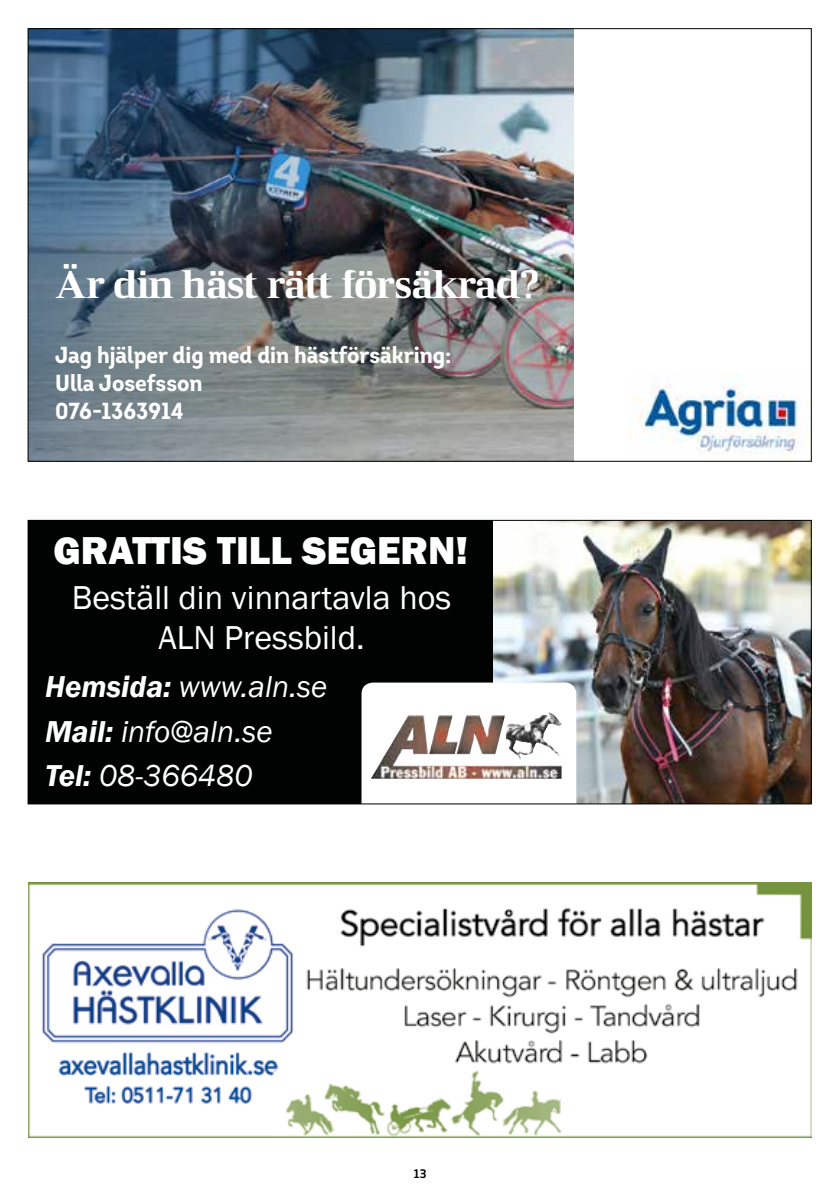
<style>
.page{position:relative;width:840px;height:1191px;background:#fff}
.page>*{position:absolute;margin:0;border:0;box-sizing:border-box;transform-origin:0 0}
.t1{font:800 40px "Franklin Gothic";color:#fff}
.t2{font:38.6px "LF Rubrik 2";letter-spacing:-.03em;color:#fff;scale:1.07 1}
.t3{font:34px/40.8px "Franklin Gothic";color:#fff;text-align:center}
.t4{font:italic 31px/44.4px "Franklin Gothic";color:#fff}
.t5{font:700 23.2px/27.8px "Intro Cond";color:#fff;scale:1.07 1}
.t6{font:700 12px "ATG Text";color:#000}
.s1{font-weight:600}
</style>
<div class="page">
<img style="left:28px;top:882px;width:783px;height:255px">
<img style="left:628px;top:373px;width:181px;height:81px">
<img style="left:30px;top:30px;width:543px;height:429px">
<div style="left:28px;top:520px;width:782px;height:284px;background:#010202"></div>
<img style="left:493px;top:522px;width:316px;height:280px">
<svg style="left:361px;top:682px;width:215px;height:120px;background:#e1dbd9"></svg>
<img style="left:505px;top:711px;width:56px;height:49px">
<h2 class="t2" style="left:55px;top:261px;width:453px">Är din häst rätt försäkrad?</h2>
<p class="t5" style="left:55px;top:341px;width:372px">Jag hjälper dig med din hästförsäkring:<br>Ulla Josefsson<br>076-1363914</p>
<h1 class="t1" style="left:53px;top:524px;width:416px">GRATTIS TILL SEGERN!</h1>
<h3 class="t3" style="left:72px;top:577px;width:381px">Beställ din vinnartavla hos<br>ALN Pressbild.</h3>
<h3 class="t4" style="left:45px;top:665px;width:284px"><span class="s1">Hemsida:</span> www.aln.se<br><span class="s1">Mail:</span> info@aln.se<br><span class="s1">Tel:</span> 08-366480</h3>
<p class="t6" style="left:413px;top:1166px;width:15px">13</p>
</div>
